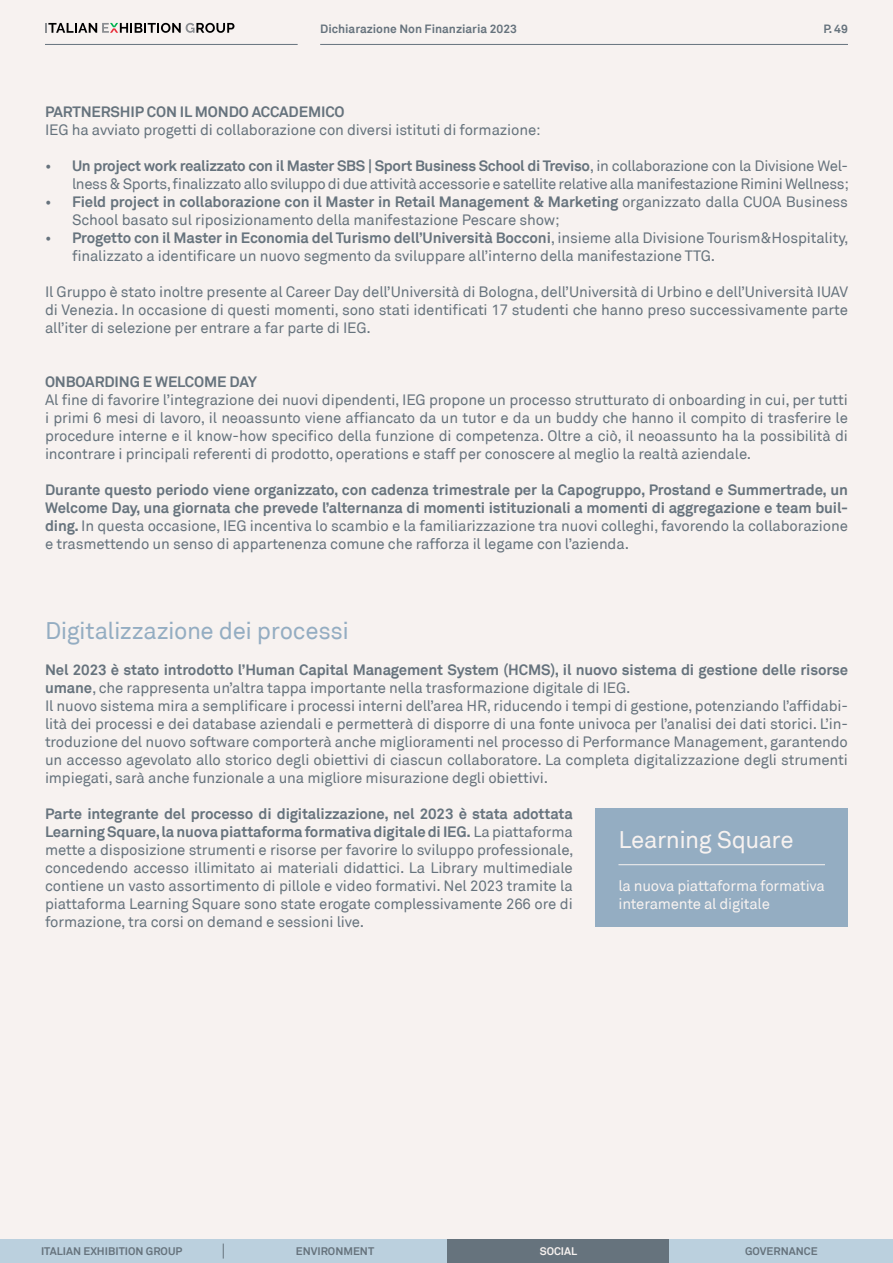
<style>
.page{position:relative;width:893px;height:1263px;background:#f7f2f0}
.page>*{position:absolute;margin:0;border:0;box-sizing:border-box;transform-origin:0 0}
.t1{font:24px "Akkurat";letter-spacing:-.02em;color:#94adc2}
.t2{font:24px "Akkurat";letter-spacing:-.02em;color:#f7f2f0}
.t3{font:15px/18px "Akkurat";letter-spacing:-.01em;color:#66737d}
.t4{font:700 15px/18px "Akkurat";letter-spacing:-.01em;color:#66737d;text-align:justify}
.t5{font:15px/18px "Akkurat";letter-spacing:-.015em;color:#f7f2f0}
.t6{font:700 12px "Akkurat";color:#66737d}
.t7{font:700 10.95px "Akkurat";color:#66737d}
.t8{font:700 10.95px "Akkurat";color:#f7f2f0}
.s1{font-weight:700}
.s2{font-weight:400}
</style>
<div class="page">
<div style="left:595px;top:809px;width:253px;height:118px;background:#94adc2"></div>
<hr style="left:618px;top:864px;width:207px;height:1px;background:#f7f2f0">
<hr style="left:45px;top:44px;width:253px;height:1px;background:#66737d">
<hr style="left:320px;top:44px;width:528px;height:1px;background:#66737d">
<div style="left:446px;top:1239px;width:224px;height:24px;background:#66737d"></div>
<div style="left:0;top:1239px;width:223px;height:24px;background:#bbd0de"></div>
<div style="left:223px;top:1239px;width:223px;height:24px;background:#bbd0de"></div>
<div style="left:670px;top:1239px;width:223px;height:24px;background:#bbd0de"></div>
<svg style="left:223px;top:1243px;width:1px;height:15px"></svg>
<svg style="left:45px;top:23px;width:189px;height:10px"></svg>
<p class="t6" style="left:320px;top:21px;width:198px">Dichiarazione Non Finanziaria 2023</p>
<p class="t6" style="left:823px;top:21px;width:26px">P. 49</p>
<p class="t4" style="left:45px;top:103px;width:301px">PARTNERSHIP CON IL MONDO ACCADEMICO</p>
<p class="t3" style="left:45px;top:121px;width:497px">IEG ha avviato progetti di collaborazione con diversi istituti di formazione:</p>
<p class="t3" style="left:45px;top:157px;width:805px;text-align:right">• <span class="s1">Un project work realizzato con il Master SBS | Sport Business School di Treviso</span>, in collaborazione con la Divisione Wel&shy;lness &amp; Sports, finalizzato allo sviluppo di due attività accessorie e satellite relative alla manifestazione Rimini Wellness;</p>
<p class="t3" style="left:72px;top:193px;width:777px;text-indent:-27px">• <span class="s1">Field project in collaborazione con il Master in Retail Management &amp; Marketing</span> organizzato dalla CUOA Business<br>School basato sul riposizionamento della manifestazione Pescare show;</p>
<p class="t3" style="left:72px;top:229px;width:778px;text-indent:-27px">• <span class="s1">Progetto con il Master in Economia del Turismo dell’Università Bocconi</span>, insieme alla Divisione Tourism&amp;Hospitality, finalizzato a identificare un nuovo segmento da sviluppare all’interno della manifestazione TTG.</p>
<p class="t3" style="left:45px;top:283px;width:805px;text-align:justify">Il Gruppo è stato inoltre presente al Career Day dell’Università di Bologna, dell’Università di Urbino e dell’Università IUAV di Venezia. In occasione di questi momenti, sono stati identificati 17 studenti che hanno preso successivamente parte all’iter di selezione per entrare a far parte di IEG.</p>
<p class="t4" style="left:45px;top:373px;width:214px">ONBOARDING E WELCOME DAY</p>
<p class="t3" style="left:45px;top:391px;width:804px;text-align:justify">Al fine di favorire l’integrazione dei nuovi dipendenti, IEG propone un processo strutturato di onboarding in cui, per tutti i primi 6 mesi di lavoro, il neoassunto viene affiancato da un tutor e da un buddy che hanno il compito di trasferire le procedure interne e il know-how specifico della funzione di competenza. Oltre a ciò, il neoassunto ha la possibilità di incontrare i principali referenti di prodotto, operations e staff per conoscere al meglio la realtà aziendale.</p>
<p class="t4" style="left:45px;top:481px;width:804px">Durante questo periodo viene organizzato, con cadenza trimestrale per la Capogruppo, Prostand e Summertrade, un Welcome Day, una giornata che prevede l’alternanza di momenti istituzionali a momenti di aggregazione e team buil&shy;ding. <span class="s2">In questa occasione, IEG incentiva lo scambio e la familiarizzazione tra nuovi colleghi, favorendo la collaborazione e trasmettendo un senso di appartenenza comune che rafforza il legame con l’azienda.</span></p>
<h1 class="t1" style="left:45px;top:617px;width:306px">Digitalizzazione dei processi</h1>
<p class="t3" style="left:45px;top:661px;width:805px"><span class="s1">Nel 2023 è stato introdotto l’Human Capital Management System (HCMS), il nuovo sistema di gestione delle risorse umane</span>, che rappresenta un’altra tappa importante nella trasformazione digitale di IEG.<br>Il nuovo sistema mira a semplificare i processi interni dell’area HR, riducendo i tempi di gestione, potenziando l’affidabi&shy;lità dei processi e dei database aziendali e permetterà di disporre di una fonte univoca per l’analisi dei dati storici. L’in&shy;troduzione del nuovo software comporterà anche miglioramenti nel processo di Performance Management, garantendo un accesso agevolato allo storico degli obiettivi di ciascun collaboratore. La completa digitalizzazione degli strumenti impiegati, sarà anche funzionale a una migliore misurazione degli obiettivi.</p>
<p class="t3" style="left:45px;top:805px;width:530px;text-align:justify"><span class="s1">Parte integrante del processo di digitalizzazione, nel 2023 è stata adottata Learning Square, la nuova piattaforma formativa digitale di IEG.</span> La piattaforma mette a disposizione strumenti e risorse per favorire lo sviluppo professionale, concedendo accesso illimitato ai materiali didattici. La Library multimediale contiene un vasto assortimento di pillole e video formativi. Nel 2023 tramite la piattaforma Learning Square sono state erogate complessivamente 266 ore di formazione, tra corsi on demand e sessioni live.</p>
<h1 class="t2" style="left:618px;top:826px;width:177px">Learning Square</h1>
<p class="t5" style="left:618px;top:877px;width:208px">la nuova piattaforma formativa interamente al digitale</p>
<p class="t7" style="left:41px;top:1244px;width:143px">ITALIAN EXHIBITION GROUP</p>
<p class="t7" style="left:296px;top:1244px;width:80px">ENVIRONMENT</p>
<p class="t8" style="left:540px;top:1244px;width:39px">SOCIAL</p>
<p class="t7" style="left:745px;top:1244px;width:74px">GOVERNANCE</p>
</div>
